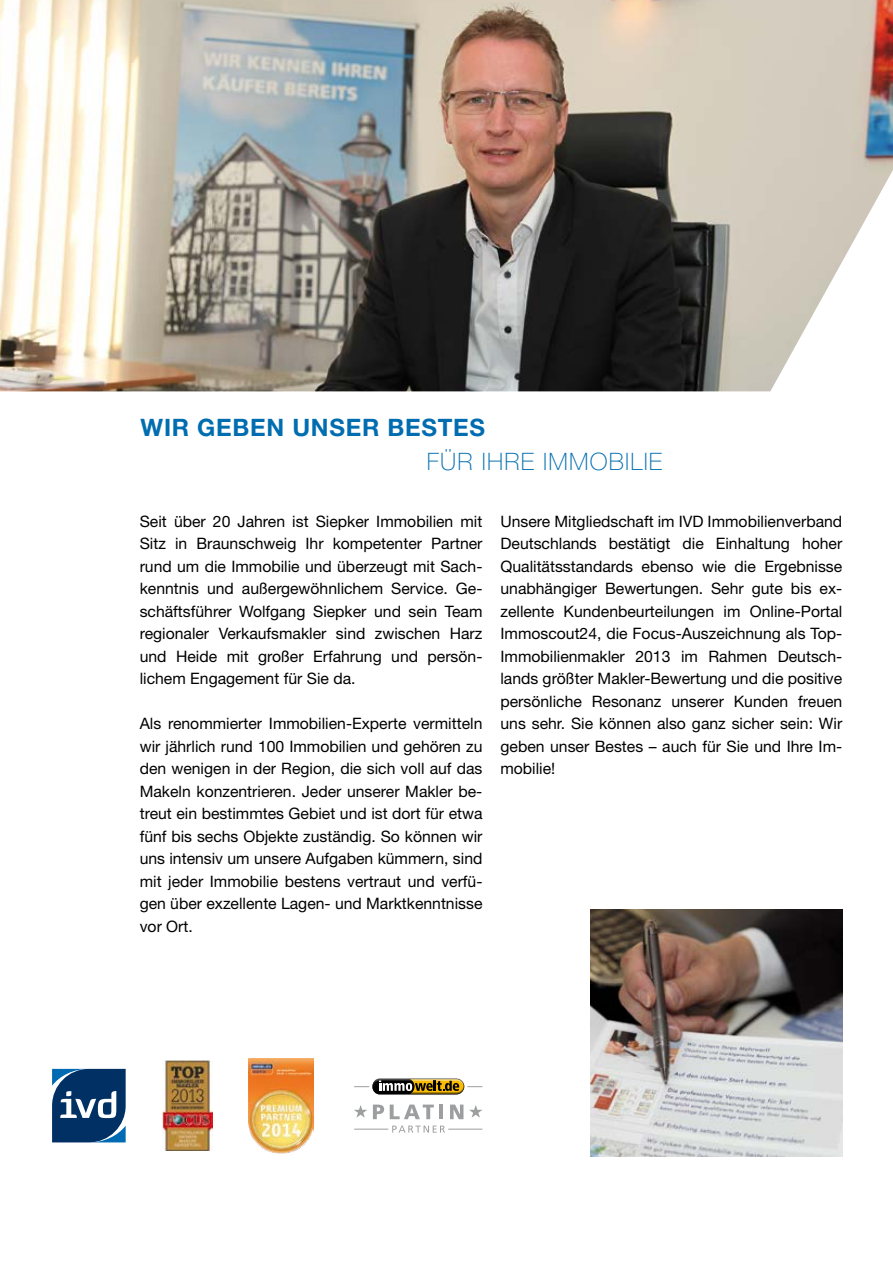
<style>
.page{position:relative;width:893px;height:1263px;background:#fff}
.page>*{position:absolute;margin:0;border:0;box-sizing:border-box;transform-origin:0 0}
.t1{font:700 24px "Helvetica Neue";letter-spacing:.03em;color:#006db0}
.t2{font:100 24px "Helvetica Neue";letter-spacing:.05em;color:#006db0}
.t3{font:15.75px/22.5px "Helvetica Neue";color:#000;text-align:justify}
</style>
<div class="page">
<svg style="left:53px;top:1069px;width:72px;height:72px;background:#285380"></svg>
<div style="left:51px;top:1067px;width:76px;height:76px;border:1px solid #fff"></div>
<img style="left:162px;top:1060px;width:51px;height:90px">
<img style="left:248px;top:1058px;width:65px;height:94px">
<hr style="left:448px;top:1128px;width:34px;height:1px;background:#9c9e9f">
<hr style="left:354px;top:1128px;width:34px;height:1px;background:#9c9e9f">
<svg style="left:354px;top:1078px;width:128px;height:16px"></svg>
<svg style="left:354px;top:1105px;width:13px;height:12px"></svg>
<svg style="left:373px;top:1104px;width:60px;height:14px"></svg>
<hr style="left:439px;top:1104px;width:4px;height:14px;background:#9c9e9f">
<svg style="left:450px;top:1104px;width:13px;height:14px"></svg>
<svg style="left:392px;top:1125px;width:53px;height:7px"></svg>
<svg style="left:469px;top:1105px;width:13px;height:12px"></svg>
<img style="left:590px;top:909px;width:251px;height:246px">
<img style="left:0;top:0;width:892px;height:391px">
<h1 class="t1" style="left:141px;top:413px;width:346px">WIR GEBEN UNSER BESTES</h1>
<h1 class="t2" style="left:426px;top:448px;width:237px">FÜR IHRE IMMOBILIE</h1>
<p class="t3" style="left:140px;top:509px;width:344px">Seit über 20 Jahren ist Siepker Immobilien mit Sitz in Braunschweig Ihr kompetenter Partner rund um die Immobilie und überzeugt mit Sach&shy;kenntnis und außergewöhnlichem Service. Ge&shy;schäftsführer Wolfgang Siepker und sein Team regionaler Verkaufsmakler sind zwischen Harz und Heide mit großer Erfahrung und persön&shy;lichem Engagement für Sie da.</p>
<p class="t3" style="left:140px;top:712px;width:344px">Als renommierter Immobilien-Experte vermitteln wir jährlich rund 100 Immobilien und gehören zu den wenigen in der Region, die sich voll auf das Makeln konzentrieren. Jeder unserer Makler be&shy;treut ein bestimmtes Gebiet und ist dort für etwa fünf bis sechs Objekte zuständig. So können wir uns intensiv um unsere Aufgaben kümmern, sind mit jeder Immobilie bestens vertraut und verfü&shy;gen über exzellente Lagen- und Marktkenntnisse vor Ort.</p>
<p class="t3" style="left:500px;top:509px;width:343px">Unsere Mitgliedschaft im IVD Immobilienverband Deutschlands bestätigt die Einhaltung hoher Qualitätsstandards ebenso wie die Ergebnisse unabhängiger Bewertungen. Sehr gute bis ex&shy;zellente Kundenbeurteilungen im Online-Portal Immoscout24, die Focus-Auszeichnung als Top-Immobilienmakler 2013 im Rahmen Deutsch&shy;lands größter Makler-Bewertung und die positive persönliche Resonanz unserer Kunden freuen uns sehr. Sie können also ganz sicher sein: Wir geben unser Bestes – auch für Sie und Ihre Im&shy;mobilie!</p>
</div>
